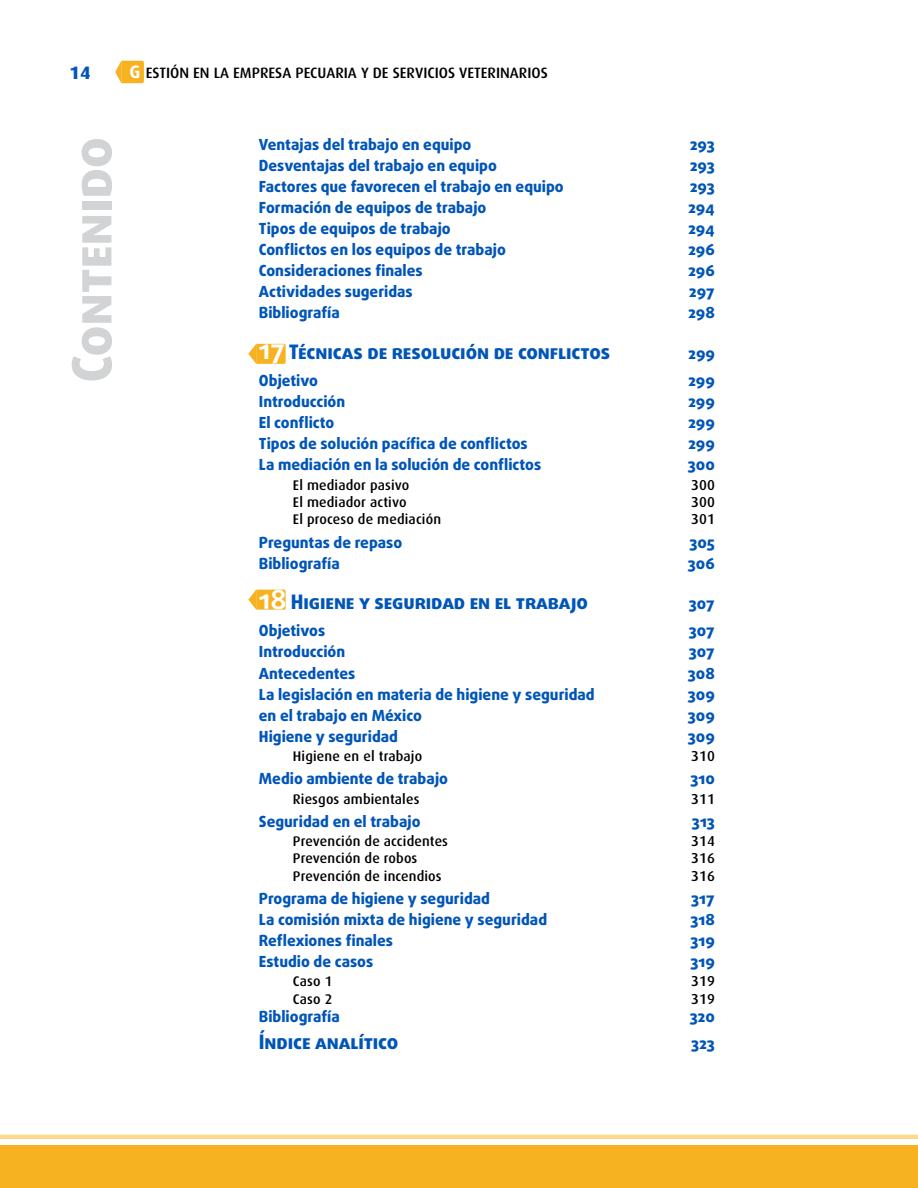
<style>
.page{position:relative;width:918px;height:1188px;background:#fff}
.page>*{position:absolute;margin:0;border:0;box-sizing:border-box;transform-origin:0 0}
.t1{font:800 54px "Daxline Pro";letter-spacing:-.005em;color:#d1d3d4}
.t2{font:800 19.95px "Daxline Pro";letter-spacing:-.005em;color:#0055b8}
.t3{font:800 18px "Dax";color:#0055b8}
.t4{font:800 15.75px "Daxline Pro";color:#0055b8}
.t5{font:800 15.3px "Daxline Pro";color:#0055b8}
.t6{font:500 15px "Dax";color:#000}
.t7{font:500 14.4px "Dax";letter-spacing:.01em;color:#000}
.t8{font:500 13.95px "Dax";letter-spacing:.01em;color:#000}
.s1{font-weight:700;font-size:18px;color:#fff}
.s2{font-style:inherit}
.s3{color:#fff}
.s4{font-weight:700;font-size:27px;color:#fff}
</style>
<div class="page">
<svg style="left:115px;top:61px;width:29px;height:22px"></svg>
<hr style="left:0;top:1135px;width:918px;height:4px;background:#fbd990">
<div style="left:0;top:1145px;width:918px;height:43px;background:#f6b221"></div>
<svg style="left:248px;top:344px;width:38px;height:20px"></svg>
<svg style="left:248px;top:590px;width:38px;height:20px"></svg>
<p class="t3" style="left:70px;top:62px;width:22px">14</p>
<p class="t6" style="left:129px;top:65px;width:420px"><span class="s1">G</span> ESTIÓN <span class="s2">EN LA EMPRESA</span> PECUARIA Y DE SERVICIOS VETERINARIOS</p>
<h1 class="t1" style="left:56px;top:383px;width:292px;rotate:-90deg">Contenido <span class="s3">8</span></h1>
<p class="t5" style="left:259px;top:135px;width:214px">Ventajas del trabajo en equipo</p>
<p class="t4" style="left:690px;top:134px;width:27px">293</p>
<p class="t5" style="left:259px;top:156px;width:240px">Desventajas del trabajo en equipo</p>
<p class="t4" style="left:690px;top:155px;width:27px">293</p>
<p class="t5" style="left:259px;top:177px;width:306px">Factores que favorecen el trabajo en equipo</p>
<p class="t4" style="left:690px;top:176px;width:27px">293</p>
<p class="t5" style="left:259px;top:198px;width:229px">Formación de equipos de trabajo</p>
<p class="t4" style="left:688px;top:197px;width:28px">294</p>
<p class="t5" style="left:259px;top:219px;width:193px">Tipos de equipos de trabajo</p>
<p class="t4" style="left:688px;top:218px;width:28px">294</p>
<p class="t5" style="left:259px;top:240px;width:249px">Conflictos en los equipos de trabajo</p>
<p class="t4" style="left:688px;top:239px;width:28px">296</p>
<p class="t5" style="left:259px;top:261px;width:165px">Consideraciones finales</p>
<p class="t4" style="left:688px;top:260px;width:28px">296</p>
<p class="t5" style="left:259px;top:282px;width:155px">Actividades sugeridas</p>
<p class="t4" style="left:689px;top:281px;width:27px">297</p>
<p class="t5" style="left:259px;top:303px;width:82px">Bibliografía</p>
<p class="t4" style="left:688px;top:302px;width:28px">298</p>
<h2 class="t2" style="left:259px;top:338px;width:353px"><span class="s4">17</span> Técnicas de resolución de conflictos</h2>
<p class="t4" style="left:688px;top:343px;width:28px">299</p>
<p class="t5" style="left:259px;top:371px;width:61px">Objetivo</p>
<p class="t4" style="left:688px;top:370px;width:28px">299</p>
<p class="t5" style="left:259px;top:392px;width:88px">Introducción</p>
<p class="t4" style="left:688px;top:391px;width:28px">299</p>
<p class="t5" style="left:259px;top:413px;width:77px">El conflicto</p>
<p class="t4" style="left:688px;top:412px;width:28px">299</p>
<p class="t5" style="left:259px;top:434px;width:270px">Tipos de solución pacífica de conflictos</p>
<p class="t4" style="left:688px;top:433px;width:28px">299</p>
<p class="t5" style="left:259px;top:455px;width:284px">La mediación en la solución de conflictos</p>
<p class="t4" style="left:688px;top:454px;width:28px">300</p>
<p class="t8" style="left:293px;top:477px;width:118px">El mediador pasivo</p>
<p class="t7" style="left:691px;top:477px;width:25px">300</p>
<p class="t8" style="left:293px;top:494px;width:115px">El mediador activo</p>
<p class="t7" style="left:691px;top:494px;width:25px">300</p>
<p class="t8" style="left:293px;top:512px;width:150px">El proceso de mediación</p>
<p class="t7" style="left:691px;top:511px;width:25px">301</p>
<p class="t5" style="left:259px;top:532px;width:145px">Preguntas de repaso</p>
<p class="t4" style="left:689px;top:531px;width:27px">305</p>
<p class="t5" style="left:259px;top:553px;width:82px">Bibliografía</p>
<p class="t4" style="left:688px;top:552px;width:28px">306</p>
<h2 class="t2" style="left:259px;top:589px;width:331px"><span class="s4">18</span> Higiene y seguridad en el trabajo</h2>
<p class="t4" style="left:689px;top:593px;width:27px">307</p>
<p class="t5" style="left:259px;top:621px;width:68px">Objetivos</p>
<p class="t4" style="left:689px;top:620px;width:28px">307</p>
<p class="t5" style="left:259px;top:642px;width:88px">Introducción</p>
<p class="t4" style="left:689px;top:641px;width:28px">307</p>
<p class="t5" style="left:259px;top:663px;width:98px">Antecedentes</p>
<p class="t4" style="left:688px;top:662px;width:28px">308</p>
<p class="t5" style="left:259px;top:684px;width:337px">La legislación en materia de higiene y seguridad</p>
<p class="t4" style="left:688px;top:683px;width:28px">309</p>
<p class="t5" style="left:259px;top:705px;width:164px">en el trabajo en México</p>
<p class="t4" style="left:688px;top:704px;width:28px">309</p>
<p class="t5" style="left:259px;top:726px;width:141px">Higiene y seguridad</p>
<p class="t4" style="left:688px;top:725px;width:28px">309</p>
<p class="t8" style="left:293px;top:748px;width:131px">Higiene en el trabajo</p>
<p class="t7" style="left:691px;top:748px;width:25px">310</p>
<p class="t5" style="left:259px;top:768px;width:191px">Medio ambiente de trabajo</p>
<p class="t4" style="left:691px;top:768px;width:26px">310</p>
<p class="t8" style="left:293px;top:791px;width:128px">Riesgos ambientales</p>
<p class="t7" style="left:691px;top:791px;width:25px">311</p>
<p class="t5" style="left:259px;top:811px;width:163px">Seguridad en el trabajo</p>
<p class="t4" style="left:692px;top:811px;width:24px">313</p>
<p class="t8" style="left:293px;top:833px;width:157px">Prevención de accidentes</p>
<p class="t7" style="left:691px;top:833px;width:25px">314</p>
<p class="t8" style="left:293px;top:851px;width:126px">Prevención de robos</p>
<p class="t7" style="left:691px;top:850px;width:25px">316</p>
<p class="t8" style="left:293px;top:868px;width:150px">Prevención de incendios</p>
<p class="t7" style="left:691px;top:868px;width:25px">316</p>
<p class="t5" style="left:259px;top:888px;width:233px">Programa de higiene y seguridad</p>
<p class="t4" style="left:691px;top:888px;width:25px">317</p>
<p class="t5" style="left:259px;top:909px;width:290px">La comisión mixta de higiene y seguridad</p>
<p class="t4" style="left:691px;top:909px;width:26px">318</p>
<p class="t5" style="left:259px;top:930px;width:136px">Reflexiones finales</p>
<p class="t4" style="left:691px;top:930px;width:26px">319</p>
<p class="t5" style="left:259px;top:951px;width:116px">Estudio de casos</p>
<p class="t4" style="left:691px;top:951px;width:26px">319</p>
<p class="t8" style="left:293px;top:974px;width:41px">Caso 1</p>
<p class="t7" style="left:691px;top:973px;width:25px">319</p>
<p class="t8" style="left:293px;top:991px;width:41px">Caso 2</p>
<p class="t7" style="left:691px;top:991px;width:25px">319</p>
<p class="t5" style="left:259px;top:1007px;width:82px">Bibliografía</p>
<p class="t4" style="left:690px;top:1006px;width:27px">320</p>
<h2 class="t2" style="left:259px;top:1028px;width:141px">Índice analítico</h2>
<p class="t4" style="left:691px;top:1033px;width:25px">323</p>
</div>
